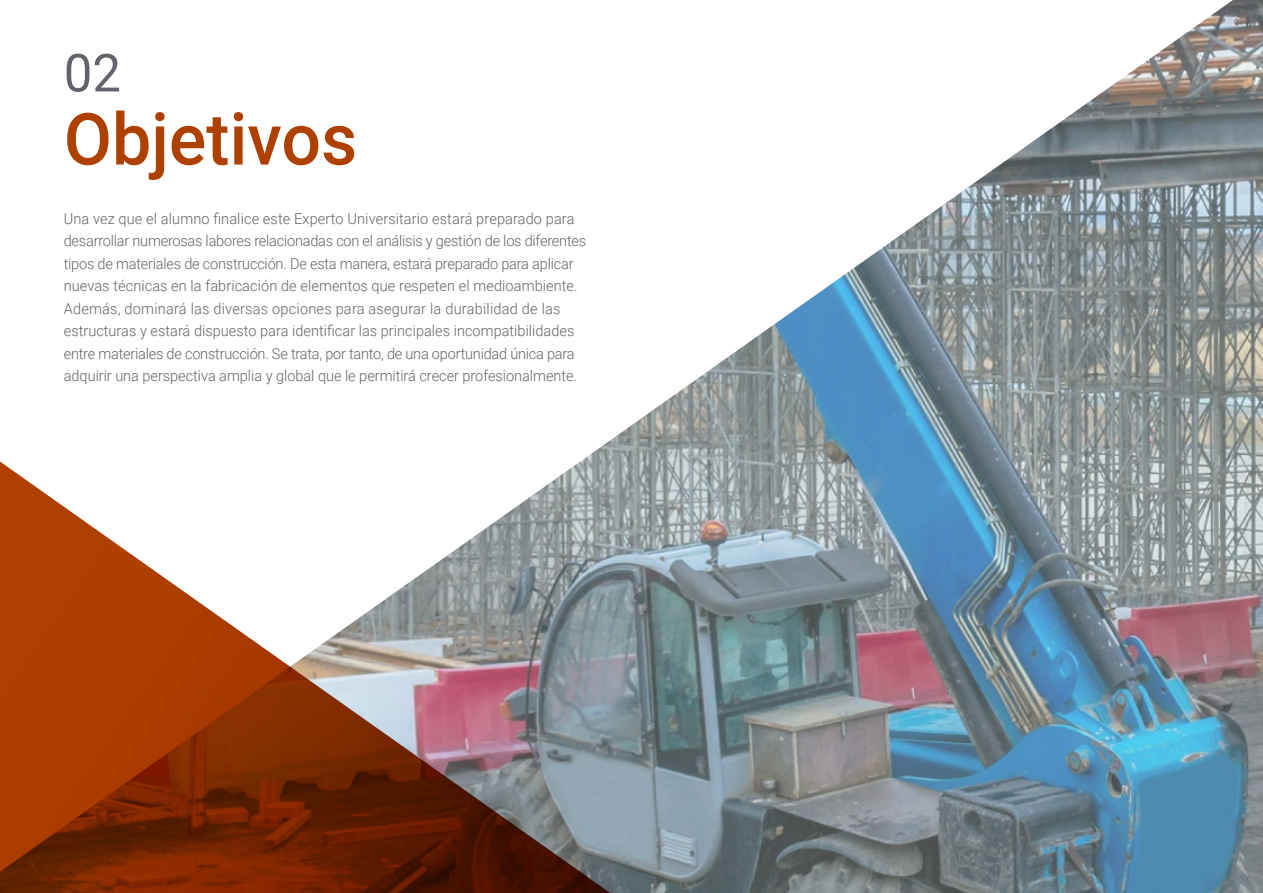
<style>
.page{position:relative;width:1263px;height:893px;background:#fff}
.page>*{position:absolute;margin:0;border:0;box-sizing:border-box;transform-origin:0 0}
.t1{font:500 72px "Roboto";color:#ae4000}
.t2{font:52.5px "Roboto";color:#61646a}
.t3{font:300 15px/22.5px "Roboto";color:#61646a}
</style>
<div class="page">
<img style="left:602px;top:0;width:661px;height:893px">
<svg style="left:0;top:446px;width:640px;height:447px"></svg>
<h2 class="t2" style="left:64px;top:36px;width:59px">02</h2>
<h1 class="t1" style="left:64px;top:89px;width:295px">Objetivos</h1>
<p class="t3" style="left:64px;top:207px;width:524px">Una vez que el alumno finalice este Experto Universitario estará preparado para desarrollar numerosas labores relacionadas con el análisis y gestión de los diferentes tipos de materiales de construcción. De esta manera, estará preparado para aplicar nuevas técnicas en la fabricación de elementos que respeten el medioambiente.<br>Además, dominará las diversas opciones para asegurar la durabilidad de las estructuras y estará dispuesto para identificar las principales incompatibilidades entre materiales de construcción. Se trata, por tanto, de una oportunidad única para adquirir una perspectiva amplia y global que le permitirá crecer profesionalmente.</p>
</div>
